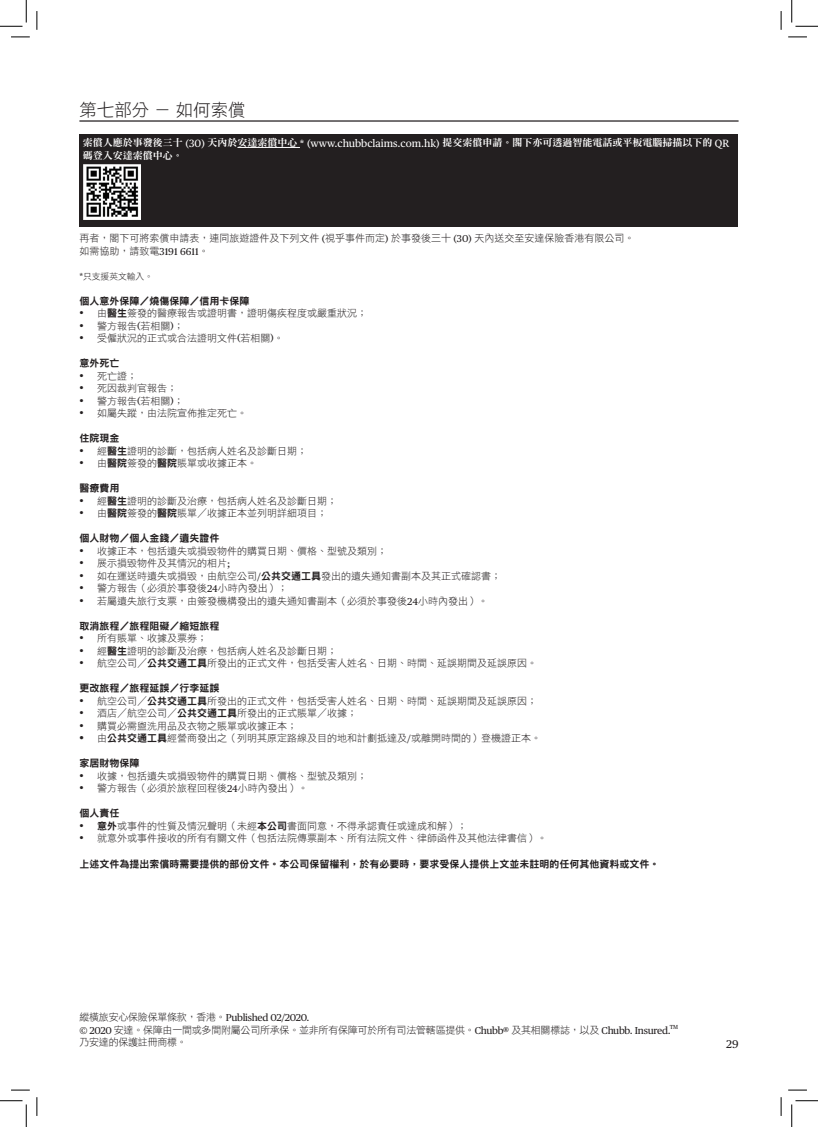
<style>
.page{position:relative;width:818px;height:1127px;background:#fff}
.page>*{position:absolute;margin:0;border:0;box-sizing:border-box;transform-origin:0 0}
.t1{font:17.5px "DF Hei Lt HK BF";color:#231f20}
.t2{font:11.25px "Chubb Publico Text";color:#231f20}
.t3{font:10px/12.5px "DF Hei Lt HK BF";color:#231f20}
.t4{font:10px "DFN Hei W9 WINP BF";color:#231f20}
.t5{font:10px/12.5px "DF Ming Std W9";color:#fff}
.t6{font:10px "DF Hei Lt HK BF";letter-spacing:-.025em;color:#231f20}
.t7{font:10px "Chubb Publico Text";letter-spacing:-.025em;color:#231f20}
.t8{font:8.75px "DF Hei Lt HK BF";color:#231f20}
.t9{font:5.88px "Chubb Publico Text";color:#231f20}
.s1{font-family:"Chubb Publico Text";font-size:10.5px}
.s2{font-family:"Chubb Publico Text"}
.s3{font-family:"DFN Hei W9 WINP BF"}
.s4{font-family:"Chubb Publico Text";font-weight:700}
.s5{font-family:"DF Hei Lt HK BF"}
</style>
<div class="page">
<hr style="left:79px;top:120px;width:659px;height:2px;background:#231f20">
<div style="left:79px;top:134px;width:659px;height:92px;background:#231f20"></div>
<hr style="left:237px;top:147px;width:63px;height:1px;background:#fff">
<img style="left:84px;top:164px;width:57px;height:56px">
<svg style="left:11px;top:36px;width:19px;height:2px"></svg>
<svg style="left:788px;top:36px;width:19px;height:2px"></svg>
<svg style="left:11px;top:1089px;width:19px;height:1px"></svg>
<svg style="left:788px;top:1089px;width:19px;height:1px"></svg>
<svg style="left:36px;top:11px;width:2px;height:19px"></svg>
<svg style="left:36px;top:1097px;width:2px;height:18px"></svg>
<svg style="left:780px;top:11px;width:2px;height:19px"></svg>
<svg style="left:780px;top:1097px;width:2px;height:18px"></svg>
<svg style="left:0;top:0;width:27px;height:27px"></svg>
<svg style="left:0;top:1100px;width:27px;height:26px"></svg>
<svg style="left:791px;top:0;width:27px;height:27px"></svg>
<svg style="left:791px;top:1100px;width:27px;height:26px"></svg>
<h1 class="t1" style="left:79px;top:101px;width:168px">第七部分－如何索償</h1>
<p class="t5" style="left:83px;top:136px;width:648px">索償人應於事發後三十 <span class="s1">(30)</span> 天內於安達索償中心 <span class="s1">* (www.chubbclaims.com.hk)</span> 提交索償申請。閣下亦可透過智能電話或平板電腦掃描以下的 <span class="s1">QR</span>碼登入安達索償中心。</p>
<p class="t3" style="left:79px;top:232px;width:556px">再者，閣下可將索償申請表，連同旅遊證件及下列文件 <span class="s2">(</span>視乎事件而定<span class="s2">)</span> 於事發後三十 <span class="s2">(30)</span> 天內送交至安達保險香港有限公司。如需協助，請致電<span class="s2">3191 6611</span>。</p>
<p class="t8" style="left:79px;top:271px;width:75px"><span class="s2">*</span>只支援英文輸入。</p>
<p class="t4" style="left:79px;top:295px;width:171px">個人意外保障／燒傷保障／信用卡保障</p>
<p class="t3" style="left:79px;top:307px;width:289px"><span class="s2">•</span> 由<span class="s3">醫生</span>簽發的醫療報告或證明書，證明傷疾程度或嚴重狀況；</p>
<p class="t3" style="left:79px;top:319px;width:106px"><span class="s2">•</span> 警方報告<span class="s2">(</span>若相關<span class="s2">)</span>；</p>
<p class="t3" style="left:79px;top:332px;width:206px"><span class="s2">•</span> 受僱狀況的正式或合法證明文件<span class="s2">(</span>若相關<span class="s2">)</span>。</p>
<p class="t4" style="left:79px;top:358px;width:41px">意外死亡</p>
<p class="t3" style="left:79px;top:369px;width:59px"><span class="s2">•</span> 死亡證；</p>
<p class="t3" style="left:79px;top:382px;width:99px"><span class="s2">•</span> 死因裁判官報告；</p>
<p class="t3" style="left:79px;top:394px;width:106px"><span class="s2">•</span> 警方報告<span class="s2">(</span>若相關<span class="s2">)</span>；</p>
<p class="t3" style="left:79px;top:407px;width:169px"><span class="s2">•</span> 如屬失蹤，由法院宣佈推定死亡。</p>
<p class="t4" style="left:79px;top:433px;width:41px">住院現金</p>
<p class="t3" style="left:79px;top:444px;width:229px"><span class="s2">•</span> 經<span class="s3">醫生</span>證明的診斷，包括病人姓名及診斷日期；</p>
<p class="t3" style="left:79px;top:457px;width:179px"><span class="s2">•</span> 由<span class="s3">醫院</span>簽發的<span class="s3">醫院</span>賬單或收據正本。</p>
<p class="t4" style="left:79px;top:483px;width:41px">醫療費用</p>
<p class="t3" style="left:79px;top:494px;width:259px"><span class="s2">•</span> 經<span class="s3">醫生</span>證明的診斷及治療，包括病人姓名及診斷日期；</p>
<p class="t3" style="left:79px;top:507px;width:249px"><span class="s2">•</span> 由<span class="s3">醫院</span>簽發的<span class="s3">醫院</span>賬單／收據正本並列明詳細項目；</p>
<p class="t4" style="left:79px;top:533px;width:141px">個人財物／個人金錢／遺失證件</p>
<p class="t3" style="left:79px;top:544px;width:309px"><span class="s2">•</span> 收據正本，包括遺失或損毀物件的購買日期、價格、型號及類別；</p>
<p class="t3" style="left:79px;top:557px;width:152px"><span class="s2">•</span> 展示損毀物件及其情況的相片<span class="s2">;</span></p>
<p class="t3" style="left:79px;top:569px;width:423px"><span class="s2">•</span> 如在運送時遺失或損毀，由航空公司<span class="s2">/</span><span class="s3">公共交通工具</span>發出的遺失通知書副本及其正式確認書；</p>
<p class="t3" style="left:79px;top:582px;width:210px"><span class="s2">•</span> 警方報告（必須於事發後<span class="s2">24</span>小時內發出）；</p>
<p class="t3" style="left:79px;top:594px;width:410px"><span class="s2">•</span> 若屬遺失旅行支票，由簽發機構發出的遺失通知書副本（必須於事發後<span class="s2">24</span>小時內發出）。</p>
<p class="t4" style="left:79px;top:620px;width:141px">取消旅程／旅程阻礙／縮短旅程</p>
<p class="t3" style="left:79px;top:632px;width:129px"><span class="s2">•</span> 所有賬單、收據及票券；</p>
<p class="t3" style="left:79px;top:644px;width:259px"><span class="s2">•</span> 經<span class="s3">醫生</span>證明的診斷及治療，包括病人姓名及診斷日期；</p>
<p class="t3" style="left:79px;top:657px;width:459px"><span class="s2">•</span> 航空公司／<span class="s3">公共交通工具</span>所發出的正式文件，包括受害人姓名、日期、時間、延誤期間及延誤原因。</p>
<p class="t4" style="left:79px;top:683px;width:141px">更改旅程／旅程延誤／行李延誤</p>
<p class="t3" style="left:79px;top:694px;width:459px"><span class="s2">•</span> 航空公司／<span class="s3">公共交通工具</span>所發出的正式文件，包括受害人姓名、日期、時間、延誤期間及延誤原因；</p>
<p class="t3" style="left:79px;top:707px;width:279px"><span class="s2">•</span> 酒店／航空公司／<span class="s3">公共交通工具</span>所發出的正式賬單／收據；</p>
<p class="t3" style="left:79px;top:719px;width:219px"><span class="s2">•</span> 購買必需盥洗用品及衣物之賬單或收據正本；</p>
<p class="t3" style="left:79px;top:732px;width:463px"><span class="s4">•</span> 由<span class="s3">公共交通工具</span>經營商發出之（列明其原定路線及目的地和計劃抵達及<span class="s2">/</span>或離開時間的）登機證正本。</p>
<p class="t4" style="left:79px;top:758px;width:61px">家居財物保障</p>
<p class="t3" style="left:79px;top:769px;width:289px"><span class="s2">•</span> 收據，包括遺失或損毀物件的購買日期、價格、型號及類別；</p>
<p class="t3" style="left:79px;top:782px;width:230px"><span class="s2">•</span> 警方報告（必須於旅程回程後<span class="s2">24</span>小時內發出）。</p>
<p class="t4" style="left:79px;top:808px;width:41px">個人責任</p>
<p class="t3" style="left:79px;top:819px;width:389px"><span class="s2">•</span> <span class="s3">意外</span>或事件的性質及情況聲明（未經<span class="s3">本公司</span>書面同意，不得承認責任或達成和解）；</p>
<p class="t3" style="left:79px;top:832px;width:469px"><span class="s2">•</span> 就意外或事件接收的所有有關文件（包括法院傳票副本、所有法院文件、律師函件及其他法律書信）。</p>
<p class="t4" style="left:79px;top:858px;width:582px">上述文件為提出索償時需要提供的部份文件。本公司保留權利，於有必要時，要求受保人提供上文並未註明的任何其他資料或文件。</p>
<p class="t7" style="left:79px;top:1009px;width:232px"><span class="s5">縱橫旅安心保險保單條款，香港。</span>Published 02/2020.</p>
<p class="t6" style="left:79px;top:1024px;width:593px"><span class="s2">© 2020</span> 安達。保障由一間或多間附屬公司所承保。並非所有保障可於所有司法管轄區提供。<span class="s2">Chubb®</span> 及其相關標誌，以及 <span class="s2">Chubb. Insured.</span></p>
<p class="t9" style="left:670px;top:1021px;width:10px">TM</p>
<p class="t6" style="left:79px;top:1036px;width:109px">乃安達的保護註冊商標。</p>
<p class="t2" style="left:726px;top:1034px;width:14px">29</p>
</div>
